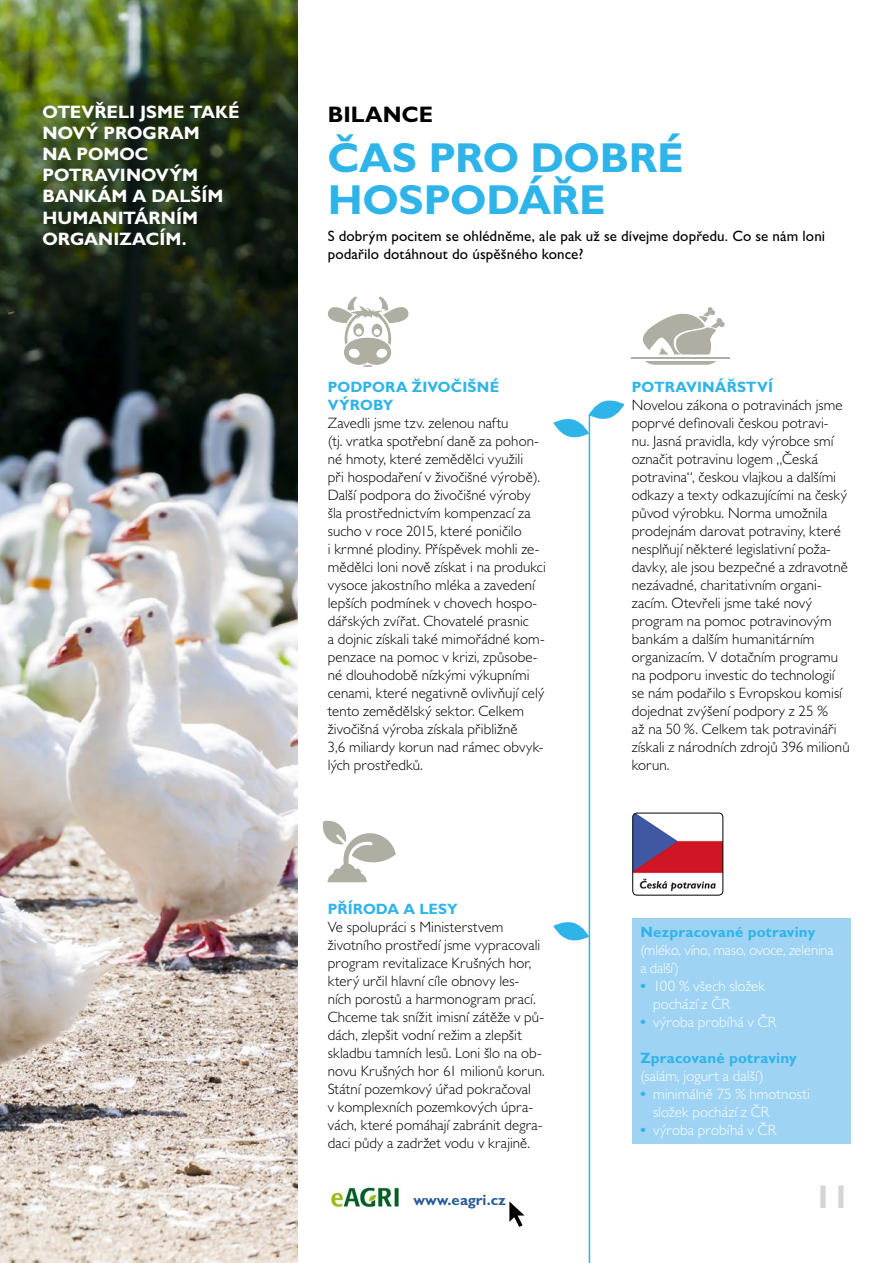
<style>
.page{position:relative;width:893px;height:1263px;background:#fff}
.page>*{position:absolute;margin:0;border:0;box-sizing:border-box;transform-origin:0 0}
.t1{font:700 42px/42px "Gill Sans MT Pro";letter-spacing:-.005em;color:#2fb4e9}
.t2{font:700 32.55px "Gill Sans MT Pro";color:#d4d4d4}
.t3{font:700 22.5px "Gill Sans MT Pro";letter-spacing:.005em;color:#000}
.t4{font:700 18px/21px "Gill Sans MT Pro";color:#fff}
.t5{font:300 15px/18px "Gill Sans MT Pro";letter-spacing:.005em;color:#000}
.t6{font:300 15px/18px "Gill Sans MT Pro";color:#fff}
.t7{font:500 15px/18px "Gill Sans MT Pro";letter-spacing:.01em;color:#000}
.t8{font:700 15px/18px "Gill Sans MT Pro";letter-spacing:.01em;color:#2fb4e9}
.t9{font:700 15px "Gill Sans MT Pro";color:#275b9b}
.s1{font-weight:700;color:#2fb4e9}
</style>
<div class="page">
<img style="left:330px;top:1187px;width:70px;height:21px">
<svg style="left:509px;top:1201px;width:16px;height:26px"></svg>
<img style="left:0;top:0;width:298px;height:1263px">
<div style="left:24px;top:84px;width:232px;height:180px;background:#000;opacity:.25"></div>
<hr style="left:589px;top:415px;width:1px;height:848px;background:#2fb4e9">
<svg style="left:553px;top:400px;width:71px;height:39px"></svg>
<svg style="left:553px;top:920px;width:36px;height:22px"></svg>
<svg style="left:323px;top:820px;width:73px;height:62px"></svg>
<svg style="left:327px;top:296px;width:82px;height:71px"></svg>
<svg style="left:643px;top:307px;width:82px;height:47px"></svg>
<hr style="left:632px;top:357px;width:98px;height:2px;background:#afaea3">
<svg style="left:645px;top:361px;width:72px;height:4px"></svg>
<img style="left:633px;top:813px;width:90px;height:82px">
<div style="left:632px;top:813px;width:91px;height:82px;border:1px solid #000;border-radius:4px"></div>
<div style="left:632px;top:918px;width:219px;height:225px;background:#9ed3f4"></div>
<p class="t4" style="left:43px;top:101px;width:198px">OTEVŘELI JSME TAKÉ<br>NOVÝ PROGRAM<br>NA POMOC<br>POTRAVINOVÝM<br>BANKÁM A DALŠÍM<br>HUMANITÁRNÍM<br>ORGANIZACÍM.</p>
<h3 class="t3" style="left:328px;top:100px;width:107px">BILANCE</h3>
<h1 class="t1" style="left:328px;top:136px;width:358px">ČAS PRO DOBRÉ<br>HOSPODÁŘE</h1>
<p class="t7" style="left:328px;top:226px;width:499px">S dobrým pocitem se ohlédněme, ale pak už se dívejme dopředu. Co se nám loni podařilo dotáhnout do úspěšného konce?</p>
<p class="t8" style="left:328px;top:377px;width:173px">PODPORA ŽIVOČIŠNÉ<br>VÝROBY</p>
<p class="t5" style="left:328px;top:413px;width:220px">Zavedli jsme tzv. zelenou naftu<br>(tj. vratka spotřební daně za pohon&shy;né hmoty, které zemědělci využili<br>při hospodaření v živočišné výrobě).<br>Další podpora do živočišné výroby šla prostřednictvím kompenzací za sucho v roce 2015, které poničilo<br>i krmné plodiny. Příspěvek mohli ze&shy;mědělci loni nově získat i na produkci vysoce jakostního mléka a zavedení lepších podmínek v chovech hospo&shy;dářských zvířat. Chovatelé prasnic<br>a dojnic získali také mimořádné kom&shy;penzace na pomoc v krizi, způsobe&shy;né dlouhodobě nízkými výkupními cenami, které negativně ovlivňují celý tento zemědělský sektor. Celkem živočišná výroba získala přibližně<br>3,6 miliardy korun nad rámec obvyk&shy;lých prostředků.</p>
<p class="t8" style="left:328px;top:899px;width:132px">PŘÍRODA A LESY</p>
<p class="t5" style="left:328px;top:917px;width:219px">Ve spolupráci s Ministerstvem životního prostředí jsme vypracovali program revitalizace Krušných hor, který určil hlavní cíle obnovy les&shy;ních porostů a harmonogram prací.<br>Chceme tak snížit imisní zátěže v pů&shy;dách, zlepšit vodní režim a zlepšit skladbu tamních lesů. Loni šlo na ob&shy;novu Krušných hor 61 milionů korun.<br>Státní pozemkový úřad pokračoval<br>v komplexních pozemkových úpra&shy;vách, které pomáhají zabránit degra&shy;daci půdy a zadržet vodu v krajině.</p>
<p class="t8" style="left:632px;top:377px;width:143px">POTRAVINÁŘSTVÍ</p>
<p class="t5" style="left:632px;top:395px;width:219px">Novelou zákona o potravinách jsme poprvé definovali českou potravi&shy;nu. Jasná pravidla, kdy výrobce smí označit potravinu logem „Česká potravina“, českou vlajkou a dalšími odkazy a texty odkazujícími na český původ výrobku. Norma umožnila prodejnám darovat potraviny, které nesplňují některé legislativní poža&shy;davky, ale jsou bezpečné a zdravotně nezávadné, charitativním organi&shy;zacím. Otevřeli jsme také nový program na pomoc potravinovým bankám a dalším humanitárním organizacím. V dotačním programu na podporu investic do technologií se nám podařilo s Evropskou komisí dojednat zvýšení podpory z 25 %<br>až na 50 %. Celkem tak potravináři získali z národních zdrojů 396 milionů korun.</p>
<p class="t8" style="left:640px;top:922px;width:176px">Nezpracované potraviny</p>
<p class="t6" style="left:640px;top:941px;width:195px">(mléko, víno, maso, ovoce, zelenina a další)</p>
<p class="t6" style="left:653px;top:977px;width:114px;text-indent:-13px"><span class="s1">•</span> 100 % všech složek pochází z ČR</p>
<p class="t6" style="left:640px;top:1013px;width:138px"><span class="s1">•</span> výroba probíhá v ČR</p>
<p class="t8" style="left:640px;top:1048px;width:158px">Zpracované potraviny</p>
<p class="t6" style="left:640px;top:1067px;width:125px">(salám, jogurt a další)</p>
<p class="t6" style="left:653px;top:1085px;width:158px;text-indent:-13px"><span class="s1">•</span> minimálně 75 % hmotnosti složek pochází z ČR</p>
<p class="t6" style="left:640px;top:1121px;width:138px"><span class="s1">•</span> výroba probíhá v ČR</p>
<p class="t9" style="left:413px;top:1190px;width:94px">www.eagri.cz</p>
<h2 class="t2" style="left:814px;top:1176px;width:37px">11</h2>
</div>
